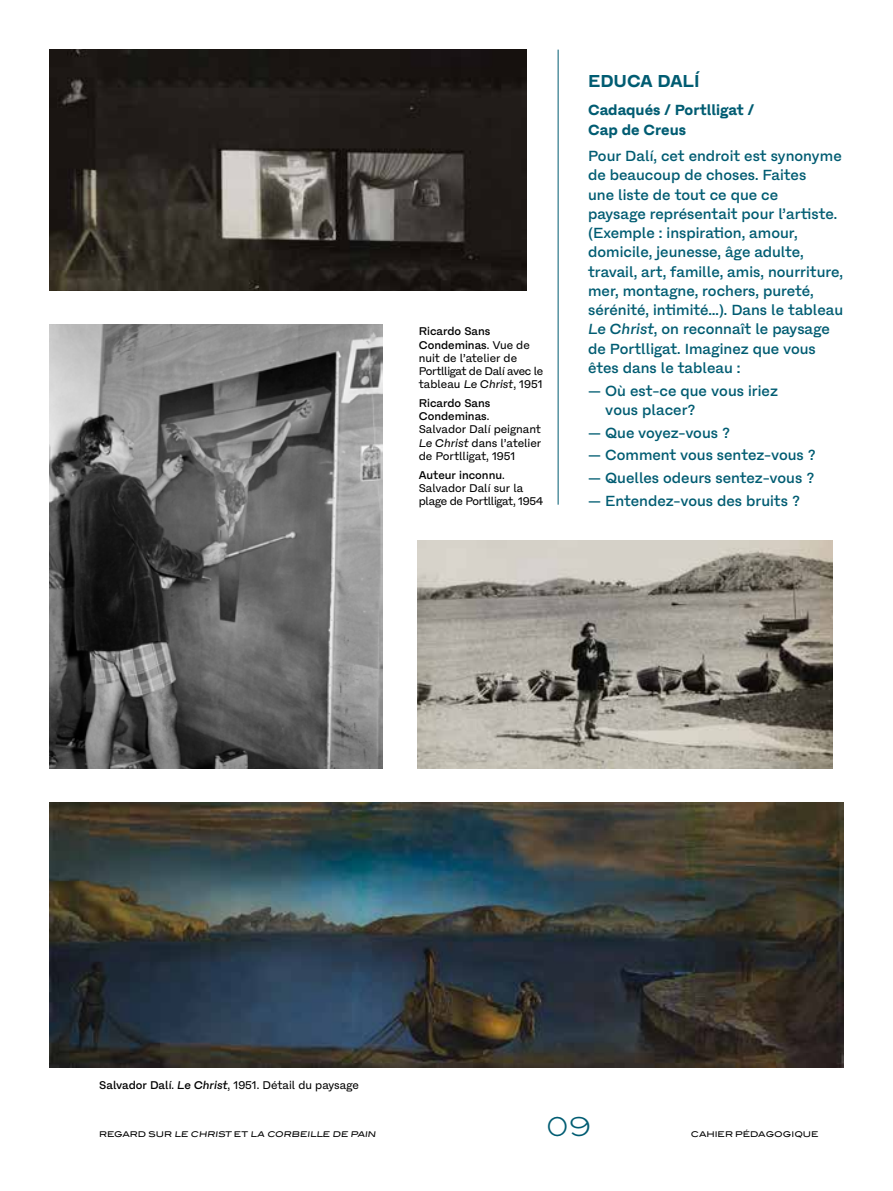
<style>
.page{position:relative;width:893px;height:1191px;background:#fff}
.page>*{position:absolute;margin:0;border:0;box-sizing:border-box;transform-origin:0 0}
.t1{font:300 26.25px "Blair ITC";color:#005c72}
.t2{font:700 17.5px "Fracktif";color:#005c72}
.t3{font:500 14.88px/19.2px "Fracktif";color:#005c72}
.t4{font:700 14.88px/19.2px "Fracktif";color:#005c72}
.t5{font:11.38px/13.1px "Fracktif";letter-spacing:-.01em;color:#000}
.t6{font:7.88px "Blair ITC Std";color:#000}
.s1{font-weight:500}
.s2{font-style:italic}
.s3{font-weight:500;font-style:italic}
</style>
<div class="page">
<hr style="left:558px;top:50px;width:1px;height:454px;background:#005c72">
<img style="left:50px;top:802px;width:793px;height:265px">
<img style="left:50px;top:50px;width:476px;height:240px">
<img style="left:418px;top:540px;width:414px;height:228px">
<img style="left:50px;top:324px;width:333px;height:444px">
<p class="t5" style="left:419px;top:325px;width:126px"><span class="s1">Ricardo Sans<br>Condeminas</span>. Vue de nuit de l’atelier de<br>Portlligat de Dalí avec le tableau <span class="s2">Le Christ</span>, 1951</p>
<p class="t5" style="left:419px;top:397px;width:124px"><span class="s1">Ricardo Sans<br>Condeminas</span>.<br>Salvador Dalí peignant<br><span class="s2">Le Christ</span> dans l’atelier de Portlligat, 1951</p>
<p class="t5" style="left:419px;top:468px;width:126px"><span class="s1">Auteur inconnu</span>.<br>Salvador Dalí sur la plage de Portlligat, 1954</p>
<p class="t2" style="left:588px;top:70px;width:113px">EDUCA DALÍ</p>
<p class="t4" style="left:588px;top:101px;width:168px">Cadaqués / Portlligat /<br>Cap de Creus</p>
<p class="t3" style="left:588px;top:146px;width:257px">Pour Dalí, cet endroit est synonyme de beaucoup de choses. Faites<br>une liste de tout ce que ce<br>paysage représentait pour l’artiste. (Exemple : inspiration, amour, domicile, jeunesse, âge adulte, travail, art, famille, amis, nourriture, mer, montagne, rochers, pureté, sérénité, intimité…). Dans le tableau <span class="s2">Le Christ</span>, on reconnaît le paysage de Portlligat. Imaginez que vous êtes dans le tableau :</p>
<p class="t3" style="left:605px;top:381px;width:174px;text-indent:-17px">— Où est-ce que vous iriez vous placer?</p>
<p class="t3" style="left:588px;top:423px;width:143px">— Que voyez-vous ?</p>
<p class="t3" style="left:588px;top:445px;width:229px">— Comment vous sentez-vous ?</p>
<p class="t3" style="left:588px;top:468px;width:228px">— Quelles odeurs sentez-vous ?</p>
<p class="t3" style="left:588px;top:491px;width:213px">— Entendez-vous des bruits ?</p>
<p class="t5" style="left:99px;top:1078px;width:261px"><span class="s1">Salvador Dalí</span>. <span class="s3">Le Christ</span>, 1951. Détail du paysage</p>
<p class="t6" style="left:99px;top:1129px;width:279px">REGARD SUR LE CHRIST ET LA CORBEILLE DE PAIN</p>
<h1 class="t1" style="left:546px;top:1112px;width:47px">09</h1>
<p class="t6" style="left:691px;top:1129px;width:129px">CAHIER PÉDAGOGIQUE</p>
</div>
